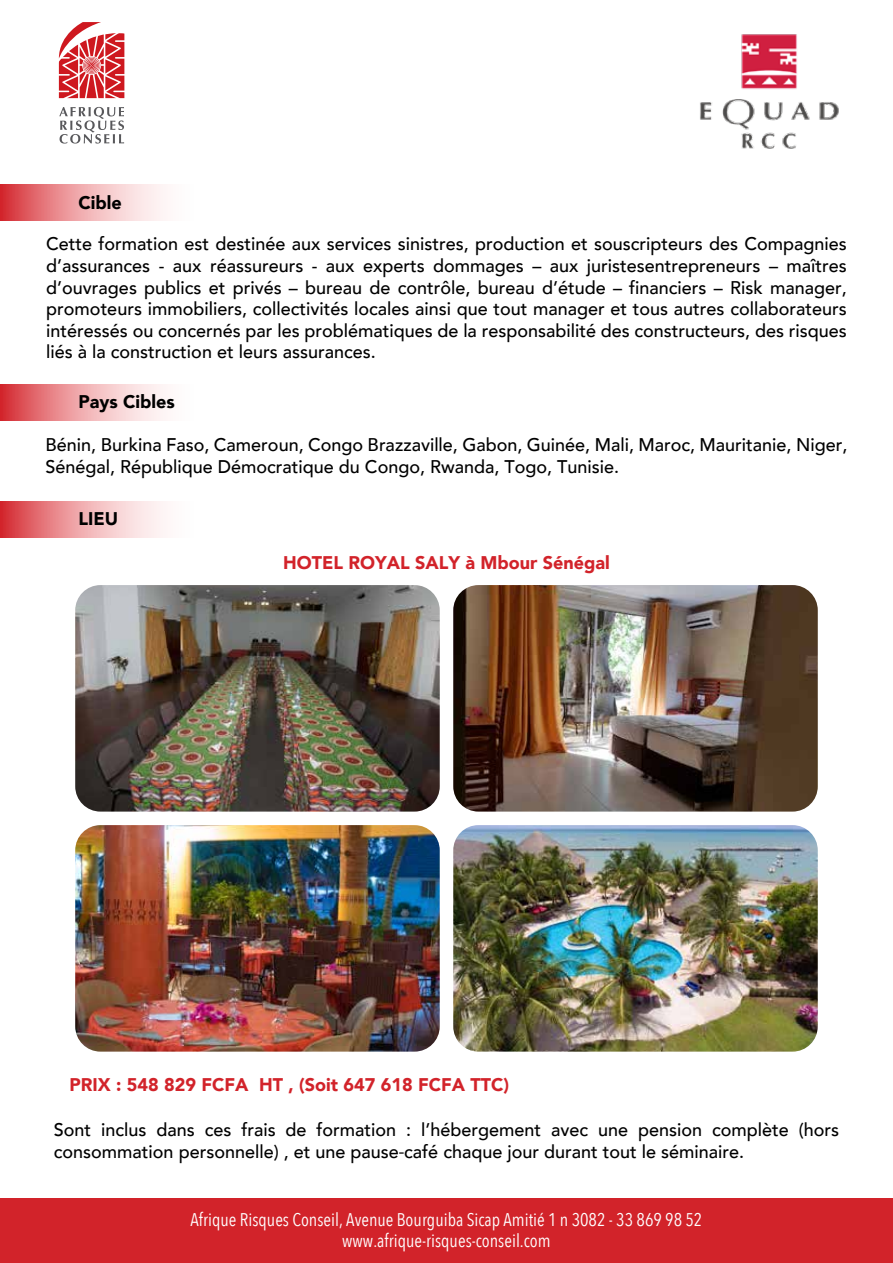
<style>
.page{position:relative;width:893px;height:1263px;background:#fff}
.page>*{position:absolute;margin:0;border:0;box-sizing:border-box;transform-origin:0 0}
.t1{font:500 18.3px/21.6px "Avenir";color:#000}
.t2{font:18.3px/21.6px "Avenir Next Condensed";color:#fff;text-align:center}
.t3{font:900 18.3px "Avenir";color:#d2232a}
.t4{font:900 18.3px "Avenir";color:#000}
.s1{font-family:"Myriad Pro";font-weight:400}
</style>
<div class="page">
<img style="left:700px;top:34px;width:139px;height:115px">
<svg style="left:59px;top:107px;width:65px;height:37px"></svg>
<svg style="left:59px;top:22px;width:65px;height:76px"></svg>
<div style="left:0;top:1198px;width:893px;height:65px;background:#d2232a"></div>
<svg style="left:0;top:384px;width:163px;height:36px;background:#eda1a4"></svg>
<svg style="left:0;top:501px;width:163px;height:36px;background:#eda1a4"></svg>
<svg style="left:0;top:185px;width:163px;height:35px;background:#eda1a4"></svg>
<img style="left:75px;top:585px;width:365px;height:227px">
<img style="left:453px;top:585px;width:365px;height:227px">
<img style="left:75px;top:825px;width:365px;height:227px">
<img style="left:453px;top:825px;width:365px;height:227px">
<p class="t4" style="left:78px;top:187px;width:45px">Cible</p>
<p class="t1" style="left:46px;top:232px;width:802px;text-align:justify">Cette formation est destinée aux services sinistres, production et souscripteurs des Compagnies d’assurances - aux réassureurs - aux experts dommages – aux juristesentrepreneurs – maîtres d’ouvrages publics et privés – bureau de contrôle, bureau d’étude – financiers – Risk manager, promoteurs immobiliers, collectivités locales ainsi que tout manager et tous autres collaborateurs intéressés ou concernés par les problématiques de la responsabilité des constructeurs, des risques liés à la construction et leurs assurances.</p>
<p class="t4" style="left:78px;top:386px;width:98px">Pays Cibles</p>
<p class="t1" style="left:46px;top:433px;width:803px">Bénin, Burkina Faso, Cameroun, Congo Brazzaville, Gabon, Guinée, Mali, Maroc, Mauritanie, Niger,<br>Sénégal, République Démocratique du Congo, Rwanda, Togo, Tunisie.</p>
<p class="t4" style="left:78px;top:503px;width:41px">LIEU</p>
<p class="t3" style="left:283px;top:547px;width:328px">HOTEL ROYAL SALY à Mbour Sénégal</p>
<p class="t3" style="left:70px;top:1068px;width:441px">PRIX : 548 829 FCFA HT , (Soit 647 618 FCFA TTC)</p>
<p class="t1" style="left:54px;top:1118px;width:787px">Sont inclus dans ces frais de formation : l’hébergement avec une pension complète (hors consommation personnelle) , et une pause<span class="s1">‐</span>café chaque jour durant tout le séminaire.</p>
<p class="t2" style="left:191px;top:1207px;width:513px">Afrique Risques Conseil, Avenue Bourguiba Sicap Amitié 1 n 3082 - 33 869 98 52 www.afrique-risques-conseil.com</p>
</div>
